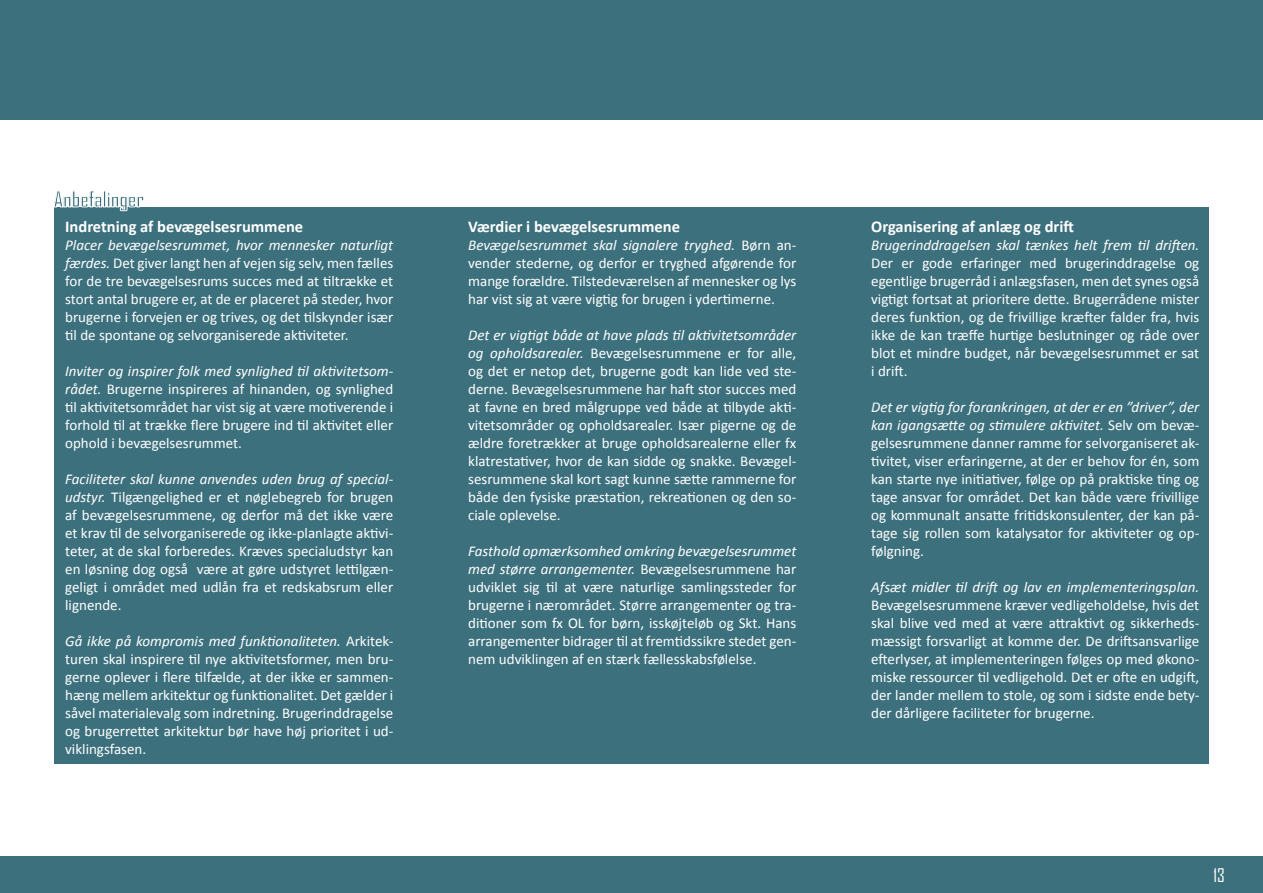
<style>
.page{position:relative;width:1263px;height:893px;background:#fff}
.page>*{position:absolute;margin:0;border:0;box-sizing:border-box;transform-origin:0 0}
.Underoverskrift{font:700 21px "Agency FB";color:#3d707d}
.t1{font:18px "Agency FB";color:#fff}
.Under_underoverskrif{font:700 16.5px "Calibri";color:#fff}
.Brødtekst__hvid{font:700 16.5px "Calibri";color:#fff}
.Brødtekst__hvid-2{font:15px/18px "Calibri";color:#fff;text-align:justify}
.s1{font-style:italic}
</style>
<div class="page">
<div style="left:54px;top:207px;width:1155px;height:557px;background:#3d707d"></div>
<div style="left:0;top:0;width:1263px;height:119px;background:#3d707d"></div>
<div style="left:0;top:856px;width:1263px;height:37px;background:#3d707d"></div>
<svg style="left:54px;top:207px;width:48px;height:1px"></svg>
<svg style="left:108px;top:207px;width:32px;height:4px"></svg>
<p class="Underoverskrift" style="left:54px;top:186px;width:92px">Anbefalinger</p>
<p class="Under_underoverskrif" style="left:65px;top:216px;width:239px">Indretning af bevægelsesrummene</p>
<p class="Brødtekst__hvid-2" style="left:65px;top:236px;width:330px"><span class="s1">Placer bevægelsesrummet, hvor mennesker naturligt færdes.</span> Det giver langt hen af vejen sig selv, men fælles for de tre bevægelsesrums succes med at tiltrække et stort antal brugere er, at de er placeret på steder, hvor brugerne i forvejen er og trives, og det tilskynder især til de spontane og selvorganiserede aktiviteter.</p>
<p class="Brødtekst__hvid-2" style="left:65px;top:362px;width:330px"><span class="s1">Inviter og inspirer folk med synlighed til aktivitetsom&shy;rådet.</span> Brugerne inspireres af hinanden, og synlighed til aktivitetsområdet har vist sig at være motiverende i forhold til at trække flere brugere ind til aktivitet eller ophold i bevægelsesrummet.</p>
<p class="Brødtekst__hvid-2" style="left:65px;top:470px;width:330px"><span class="s1">Faciliteter skal kunne anvendes uden brug af special&shy;udstyr.</span> Tilgængelighed er et nøglebegreb for brugen af bevægelsesrummene, og derfor må det ikke være et krav til de selvorganiserede og ikke-planlagte aktivi&shy;teter, at de skal forberedes. Kræves specialudstyr kan en løsning dog også være at gøre udstyret lettilgæn&shy;geligt i området med udlån fra et redskabsrum eller lignende.</p>
<p class="Brødtekst__hvid-2" style="left:65px;top:632px;width:330px"><span class="s1">Gå ikke på kompromis med funktionaliteten.</span> Arkitek&shy;turen skal inspirere til nye aktivitetsformer, men bru&shy;gerne oplever i flere tilfælde, at der ikke er sammen&shy;hæng mellem arkitektur og funktionalitet. Det gælder i såvel materialevalg som indretning. Brugerinddragelse og brugerrettet arkitektur bør have høj prioritet i ud&shy;viklingsfasen.</p>
<p class="Brødtekst__hvid" style="left:468px;top:216px;width:213px">Værdier i bevægelsesrummene</p>
<p class="Brødtekst__hvid-2" style="left:468px;top:236px;width:330px"><span class="s1">Bevægelsesrummet skal signalere tryghed.</span> Børn an&shy;vender stederne, og derfor er tryghed afgørende for mange forældre. Tilstedeværelsen af mennesker og lys har vist sig at være vigtig for brugen i ydertimerne.</p>
<p class="Brødtekst__hvid-2" style="left:468px;top:326px;width:330px"><span class="s1">Det er vigtigt både at have plads til aktivitetsområder og opholdsarealer.</span> Bevægelsesrummene er for alle, og det er netop det, brugerne godt kan lide ved ste&shy;derne. Bevægelsesrummene har haft stor succes med at favne en bred målgruppe ved både at tilbyde akti&shy;vitetsområder og opholdsarealer. Især pigerne og de ældre foretrækker at bruge opholdsarealerne eller fx klatrestativer, hvor de kan sidde og snakke. Bevægel&shy;sesrummene skal kort sagt kunne sætte rammerne for både den fysiske præstation, rekreationen og den so&shy;ciale oplevelse.</p>
<p class="Brødtekst__hvid-2" style="left:468px;top:542px;width:330px"><span class="s1">Fasthold opmærksomhed omkring bevægelsesrummet med større arrangementer.</span> Bevægelsesrummene har udviklet sig til at være naturlige samlingssteder for brugerne i nærområdet. Større arrangementer og tra&shy;ditioner som fx OL for børn, isskøjteløb og Skt. Hans arrangementer bidrager til at fremtidssikre stedet gen&shy;nem udviklingen af en stærk fællesskabsfølelse.</p>
<p class="Under_underoverskrif" style="left:871px;top:216px;width:204px">Organisering af anlæg og drift</p>
<p class="Brødtekst__hvid-2" style="left:871px;top:236px;width:330px"><span class="s1">Brugerinddragelsen skal tænkes helt frem til driften.<br></span>Der er gode erfaringer med brugerinddragelse og egentlige brugerråd i anlægsfasen, men det synes også vigtigt fortsat at prioritere dette. Brugerrådene mister deres funktion, og de frivillige kræfter falder fra, hvis ikke de kan træffe hurtige beslutninger og råde over blot et mindre budget, når bevægelsesrummet er sat i drift.</p>
<p class="Brødtekst__hvid-2" style="left:871px;top:398px;width:330px"><span class="s1">Det er vigtig for forankringen, at der er en ”driver”, der kan igangsætte og stimulere aktivitet.</span> Selv om bevæ&shy;gelsesrummene danner ramme for selvorganiseret ak&shy;tivitet, viser erfaringerne, at der er behov for én, som kan starte nye initiativer, følge op på praktiske ting og tage ansvar for området. Det kan både være frivillige og kommunalt ansatte fritidskonsulenter, der kan på&shy;tage sig rollen som katalysator for aktiviteter og op&shy;følgning.</p>
<p class="Brødtekst__hvid-2" style="left:871px;top:578px;width:330px"><span class="s1">Afsæt midler til drift og lav en implementeringsplan.<br></span>Bevægelsesrummene kræver vedligeholdelse, hvis det skal blive ved med at være attraktivt og sikkerheds&shy;mæssigt forsvarligt at komme der. De driftsansvarlige efterlyser, at implementeringen følges op med økono&shy;miske ressourcer til vedligehold. Det er ofte en udgift, der lander mellem to stole, og som i sidste ende bety&shy;der dårligere faciliteter for brugerne.</p>
<p class="t1" style="left:1213px;top:864px;width:13px">13</p>
</div>
